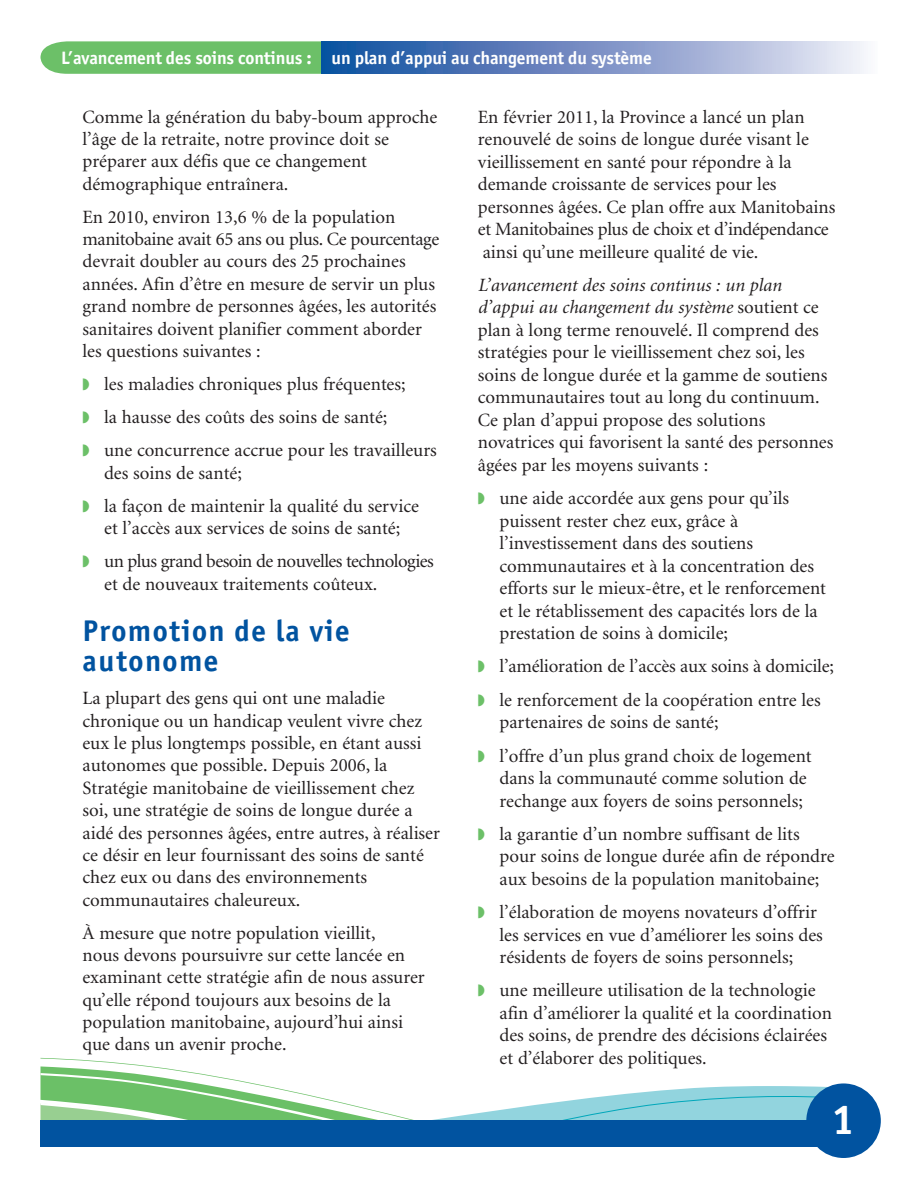
<style>
.page{position:relative;width:918px;height:1188px;background:#fff}
.page>*{position:absolute;margin:0;border:0;box-sizing:border-box;transform-origin:0 0}
.t1{font:700 42px "Officina San ITC";color:#fff}
.t2{font:700 30px/30px "Officina San ITC";letter-spacing:.05em;color:#0153a0}
.t3{font:18.75px/22.5px "Minion";color:#231f20}
.t4{font:18.75px/33.2px "Minion";letter-spacing:-.025em;color:#231f20}
.t5{font:700 18px "Officina San ITC";letter-spacing:-.005em;color:#fff}
.s1{color:#6cc068}
.s2{font-style:italic}
</style>
<div class="page">
<svg style="left:40px;top:1058px;width:786px;height:62px"></svg>
<div style="left:40px;top:1120px;width:806px;height:28px;background:#0153a0"></div>
<div style="left:806px;top:1083px;width:75px;height:75px;background:#0153a0;border-radius:50%"></div>
<svg style="left:40px;top:41px;width:281px;height:33px;background:#71c26d"></svg>
<div style="left:321px;top:41px;width:557px;height:33px;background:linear-gradient(to right,#09469b,#f3ebf7)"></div>
<p class="t5" style="left:61px;top:46px;width:592px">L’avancement des soins continus : un plan d’appui au changement du système</p>
<p class="t3" style="left:83px;top:106px;width:356px">Comme la génération du baby-boum approche l’âge de la retraite, notre province doit se préparer aux défis que ce changement démographique entraînera.</p>
<p class="t3" style="left:83px;top:206px;width:358px">En 2010, environ 13,6 % de la population manitobaine avait 65 ans ou plus. Ce pourcentage devrait doubler au cours des 25 prochaines années. Afin d’être en mesure de servir un plus grand nombre de personnes âgées, les autorités sanitaires doivent planifier comment aborder les questions suivantes :</p>
<p class="t3" style="left:83px;top:368px;width:356px;line-height:33.2px"><span class="s1">◗</span> les maladies chroniques plus fréquentes;<br><span class="s1">◗</span> la hausse des coûts des soins de santé;<br><span class="s1">◗</span> une concurrence accrue pour les travailleurs</p>
<p class="t3" style="left:83px;top:457px;width:338px;line-height:33.2px;text-indent:22px">des soins de santé;<br><span class="s1">◗</span> la façon de maintenir la qualité du service</p>
<p class="t4" style="left:83px;top:512px;width:353px;text-indent:22px">et l’accès aux services de soins de santé;<br><span class="s1">◗</span> un plus grand besoin de nouvelles technologies</p>
<p class="t3" style="left:104px;top:573px;width:275px">et de nouveaux traitements coûteux.</p>
<h2 class="t2" style="left:83px;top:616px;width:269px">Promotion de la vie autonome</h2>
<p class="t3" style="left:83px;top:688px;width:359px">La plupart des gens qui ont une maladie chronique ou un handicap veulent vivre chez eux le plus longtemps possible, en étant aussi autonomes que possible. Depuis 2006, la Stratégie manitobaine de vieillissement chez soi, une stratégie de soins de longue durée a aidé des personnes âgées, entre autres, à réaliser ce désir en leur fournissant des soins de santé chez eux ou dans des environnements communautaires chaleureux.</p>
<p class="t3" style="left:83px;top:922px;width:344px">À mesure que notre population vieillit,<br>nous devons poursuivre sur cette lancée en examinant cette stratégie afin de nous assurer qu’elle répond toujours aux besoins de la population manitobaine, aujourd’hui ainsi que dans un avenir proche.</p>
<p class="t3" style="left:478px;top:106px;width:359px">En février 2011, la Province a lancé un plan renouvelé de soins de longue durée visant le vieillissement en santé pour répondre à la demande croissante de services pour les personnes âgées. Ce plan offre aux Manitobains et Manitobaines plus de choix et d’indépendance ainsi qu’une meilleure qualité de vie.</p>
<p class="t3" style="left:478px;top:274px;width:357px"><span class="s2">L’avancement des soins continus : un plan d’appui au changement du système</span> soutient ce plan à long terme renouvelé. Il comprend des stratégies pour le vieillissement chez soi, les soins de longue durée et la gamme de soutiens communautaires tout au long du continuum.<br>Ce plan d’appui propose des solutions novatrices qui favorisent la santé des personnes âgées par les moyens suivants :</p>
<p class="t3" style="left:500px;top:488px;width:328px;text-indent:-22px"><span class="s1">◗</span> une aide accordée aux gens pour qu’ils puissent rester chez eux, grâce à l’investissement dans des soutiens communautaires et à la concentration des efforts sur le mieux-être, et le renforcement et le rétablissement des capacités lors de la prestation de soins à domicile;</p>
<p class="t3" style="left:478px;top:650px;width:357px;line-height:33.3px"><span class="s1">◗</span> l’amélioration de l’accès aux soins à domicile; <span class="s1">◗</span> le renforcement de la coopération entre les</p>
<p class="t3" style="left:478px;top:706px;width:335px;line-height:33.3px;text-indent:22px">partenaires de soins de santé;<br><span class="s1">◗</span> l’offre d’un plus grand choix de logement</p>
<p class="t3" style="left:500px;top:767px;width:309px">dans la communauté comme solution de rechange aux foyers de soins personnels;</p>
<p class="t3" style="left:500px;top:823px;width:337px;text-indent:-22px"><span class="s1">◗</span> la garantie d’un nombre suffisant de lits pour soins de longue durée afin de répondre aux besoins de la population manitobaine;</p>
<p class="t3" style="left:500px;top:902px;width:325px;text-indent:-22px"><span class="s1">◗</span> l’élaboration de moyens novateurs d’offrir les services en vue d’améliorer les soins des résidents de foyers de soins personnels;</p>
<p class="t3" style="left:500px;top:980px;width:334px;text-indent:-22px"><span class="s1">◗</span> une meilleure utilisation de la technologie afin d’améliorer la qualité et la coordination des soins, de prendre des décisions éclairées et d’élaborer des politiques.</p>
<h1 class="t1" style="left:832px;top:1093px;width:24px">1</h1>
</div>
